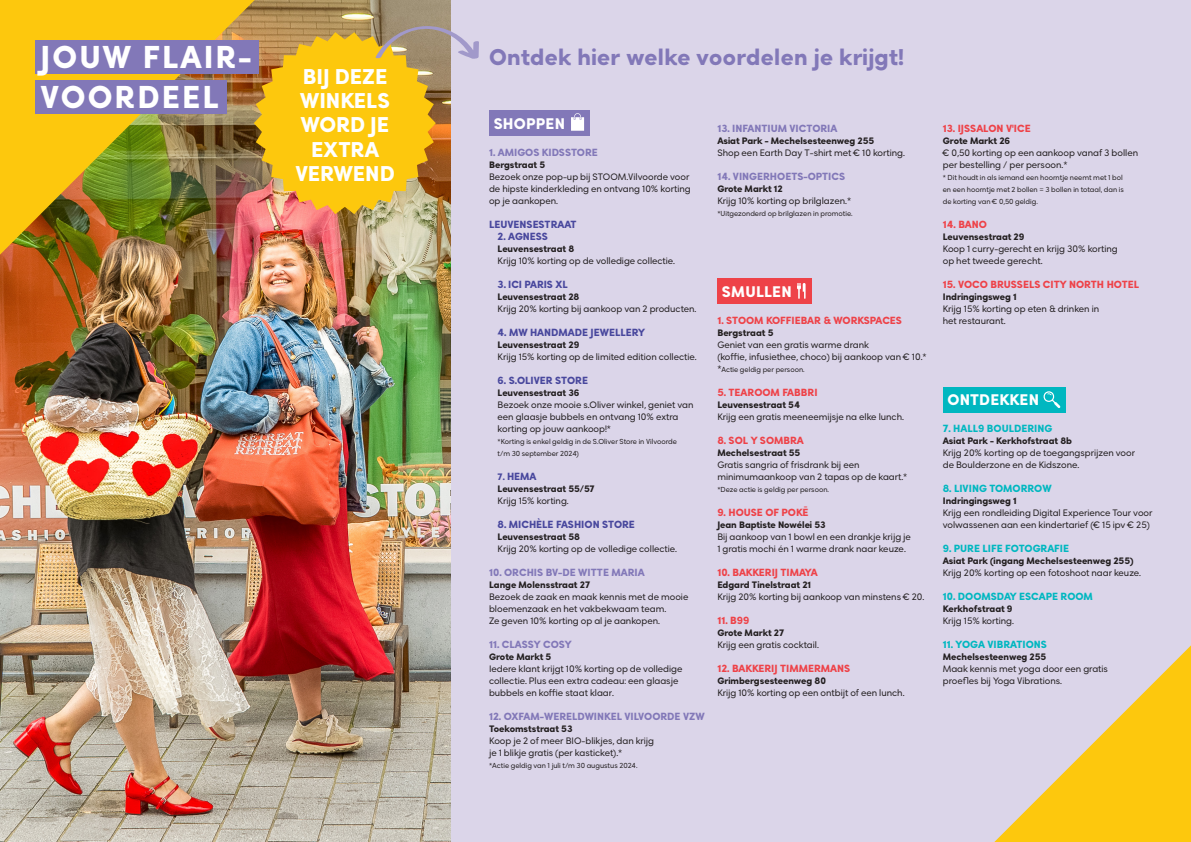
<style>
.page{position:relative;width:1191px;height:842px;background:#fff}
.page>*{position:absolute;margin:0;border:0;box-sizing:border-box;transform-origin:0 0}
.TITEL_SHADING{font:900 30.4px "Rozanova GEO";letter-spacing:.07em;color:#fff}
.ONDERTITEL{font:900 21.9px "Rozanova GEO";letter-spacing:.02em;color:#8278b8}
.t1{font:900 20.6px/24.3px "Rozanova GEO";color:#fff;text-align:center}
.t2{font:900 14.8px "Rozanova GEO";letter-spacing:.02em;color:#fff}
.t3{font:900 10px "Rozanova GEO";color:#ee4248}
.t4{font:900 10px "Rozanova GEO";color:#8278b8}
.t5{font:900 10px "Rozanova GEO";color:#48479d}
.t6{font:900 10px "Rozanova GEO";color:#00b7c0}
.t7{font:9px/12px "Rozanova GEO";color:#231f20}
.t8{font:900 9px/12px "Rozanova GEO";color:#231f20}
.t9{font:7px/12px "Rozanova GEO";color:#231f20}
.s1{font-weight:900}
.s2{font-size:9px}
.s3{font-weight:400}
</style>
<div class="page">
<div style="left:450px;top:0;width:741px;height:842px;background:#dbd5e9"></div>
<img style="left:0;top:0;width:451px;height:842px">
<img style="left:0;top:0;width:255px;height:255px">
<div style="left:36px;top:40px;width:223px;height:34px;background:#8278b8"></div>
<div style="left:36px;top:80px;width:190px;height:34px;background:#8278b8"></div>
<div style="left:489px;top:110px;width:101px;height:26px;background:#8278b8"></div>
<svg style="left:571px;top:113px;width:13px;height:18px"></svg>
<div style="left:717px;top:278px;width:94px;height:25px;background:#ee4248"></div>
<svg style="left:797px;top:283px;width:8px;height:16px"></svg>
<div style="left:942px;top:387px;width:123px;height:25px;background:#00b7c0"></div>
<svg style="left:1043px;top:391px;width:17px;height:17px"></svg>
<svg style="left:994px;top:645px;width:197px;height:197px"></svg>
<svg style="left:254px;top:26px;width:225px;height:188px;background:#dfb23f"></svg>
<p class="TITEL_SHADING" style="left:40px;top:40px;width:212px">JOUW FLAIR-</p>
<p class="TITEL_SHADING" style="left:40px;top:80px;width:180px">VOORDEEL</p>
<p class="t1" style="left:295px;top:64px;width:101px">BIJ DEZE<br>WINKELS<br>WORD JE<br>EXTRA<br>VERWEND</p>
<p class="ONDERTITEL" style="left:489px;top:44px;width:416px">Ontdek hier welke voordelen je krijgt!</p>
<p class="t2" style="left:494px;top:115px;width:73px">SHOPPEN</p>
<p class="t4" style="left:717px;top:123px;width:122px">13. INFANTIUM VICTORIA</p>
<p class="t8" style="left:717px;top:135px;width:158px">Asiat Park - Mechelsesteenweg 255</p>
<p class="t7" style="left:717px;top:148px;width:189px">Shop een Earth Day T-shirt met € 10 korting.</p>
<p class="t4" style="left:717px;top:171px;width:129px">14. VINGERHOETS-OPTICS</p>
<p class="t8" style="left:717px;top:183px;width:67px">Grote Markt 12</p>
<p class="t7" style="left:717px;top:196px;width:135px">Krijg 10% korting op brilglazen.*</p>
<p class="t9" style="left:717px;top:208px;width:137px">*Uitgezonderd op brilglazen in promotie.</p>
<p class="t4" style="left:489px;top:147px;width:110px">1. AMIGOS KIDSSTORE</p>
<p class="t7" style="left:489px;top:160px;width:203px"><span class="s1">Bergstraat 5<br></span>Bezoek onze pop-up bij STOOM.Vilvoorde voor de hipste kinderkleding en ontvang 10% korting op je aankopen.</p>
<p class="t5" style="left:489px;top:219px;width:89px">LEUVENSESTRAAT</p>
<p class="t5" style="left:497px;top:231px;width:52px">2. AGNESS</p>
<p class="t7" style="left:497px;top:244px;width:179px"><span class="s1">Leuvensestraat 8<br></span>Krijg 10% korting op de volledige collectie.</p>
<p class="t5" style="left:497px;top:279px;width:72px">3. ICI PARIS XL</p>
<p class="t7" style="left:497px;top:292px;width:200px"><span class="s1">Leuvensestraat 28<br></span>Krijg 20% korting bij aankoop van 2 producten.</p>
<p class="t5" style="left:497px;top:327px;width:149px">4. MW HANDMADE JEWELLERY</p>
<p class="t7" style="left:497px;top:340px;width:201px"><span class="s1">Leuvensestraat 29<br></span>Krijg 15% korting op de limited edition collectie.</p>
<p class="t5" style="left:497px;top:375px;width:92px">6. S.OLIVER STORE</p>
<p class="t7" style="left:497px;top:388px;width:197px"><span class="s1">Leuvensestraat 36<br></span>Bezoek onze mooie s.Oliver winkel, geniet van een glaasje bubbels en ontvang 10% extra korting op jouw aankoop!*</p>
<p class="t9" style="left:497px;top:436px;width:181px">*Korting is enkel geldig in de S.Oliver Store in Vilvoorde t/m 30 september 2024)</p>
<p class="t5" style="left:497px;top:471px;width:40px"><span class="s2">7.</span> HEMA</p>
<p class="t8" style="left:497px;top:483px;width:99px">Leuvensestraat 55/57<br><span class="s3">Krijg 15% korting.</span></p>
<p class="t5" style="left:497px;top:519px;width:139px">8. MICHÈLE FASHION STORE</p>
<p class="t7" style="left:497px;top:532px;width:181px"><span class="s1">Leuvensestraat 58<br></span>Krijg 20% korting op de volledige collectie.</p>
<p class="t4" style="left:489px;top:567px;width:157px">10. ORCHIS BV-DE WITTE MARIA</p>
<p class="t7" style="left:489px;top:580px;width:201px"><span class="s1">Lange Molensstraat 27<br></span>Bezoek de zaak en maak kennis met de mooie bloemenzaak en het vakbekwaam team.<br>Ze geven 10% korting op al je aankopen.</p>
<p class="t4" style="left:489px;top:639px;width:84px">11. CLASSY COSY</p>
<p class="t7" style="left:489px;top:652px;width:195px"><span class="s1">Grote Markt 5<br></span>Iedere klant krijgt 10% korting op de volledige collectie. Plus een extra cadeau: een glaasje bubbels en koffie staat klaar.</p>
<p class="t4" style="left:489px;top:711px;width:217px">12. OXFAM-WERELDWINKEL VILVOORDE VZW</p>
<p class="t8" style="left:489px;top:723px;width:85px">Toekomststraat 53</p>
<p class="t7" style="left:489px;top:736px;width:167px">Koop je 2 of meer BIO-blikjes, dan krijg je 1 blikje gratis (per kasticket).*</p>
<p class="t9" style="left:489px;top:760px;width:150px">*Actie geldig van 1 juli t/m 30 augustus 2024.</p>
<p class="t2" style="left:722px;top:283px;width:71px">SMULLEN</p>
<p class="t3" style="left:717px;top:315px;width:186px">1. STOOM KOFFIEBAR &amp; WORKSPACES</p>
<p class="t7" style="left:717px;top:328px;width:211px"><span class="s1">Bergstraat 5<br></span>Geniet van een gratis warme drank<br>(koffie, infusiethee, choco) bij aankoop van € 10.*</p>
<p class="t9" style="left:717px;top:364px;width:89px"><span class="s2">*</span>Actie geldig per persoon.</p>
<p class="t3" style="left:717px;top:387px;width:102px">5. TEAROOM FABBRI</p>
<p class="t7" style="left:717px;top:400px;width:188px"><span class="s1">Leuvensestraat 54<br></span>Krijg een gratis meeneemijsje na elke lunch.</p>
<p class="t3" style="left:717px;top:435px;width:88px">8. SOL Y SOMBRA</p>
<p class="t7" style="left:717px;top:448px;width:192px"><span class="s1">Mechelsestraat 55<br></span>Gratis sangria of frisdrank bij een minimumaankoop van 2 tapas op de kaart.*</p>
<p class="t9" style="left:717px;top:484px;width:113px">*Deze actie is geldig per persoon.</p>
<p class="t3" style="left:717px;top:507px;width:93px">9. HOUSE OF POKĒ</p>
<p class="t7" style="left:717px;top:520px;width:195px"><span class="s1">Jean Baptiste Nowélei 53<br></span>Bij aankoop van 1 bowl en een drankje krijg je<br>1 gratis mochi én 1 warme drank naar keuze.</p>
<p class="t3" style="left:717px;top:567px;width:102px">10. BAKKERIJ TIMAYA</p>
<p class="t7" style="left:717px;top:580px;width:209px"><span class="s1">Edgard Tinelstraat 21<br></span>Krijg 20% korting bij aankoop van minstens € 20.</p>
<p class="t3" style="left:717px;top:615px;width:34px">11. B99</p>
<p class="t7" style="left:717px;top:628px;width:103px"><span class="s1">Grote Markt 27<br></span>Krijg een gratis cocktail.</p>
<p class="t3" style="left:717px;top:663px;width:134px">12. BAKKERIJ TIMMERMANS</p>
<p class="t7" style="left:717px;top:676px;width:189px"><span class="s1">Grimbergsesteenweg 80<br></span>Krijg 10% korting op een ontbijt of een lunch.</p>
<p class="t3" style="left:942px;top:123px;width:89px">13. IJSSALON V'ICE</p>
<p class="t7" style="left:942px;top:136px;width:197px"><span class="s1">Grote Markt 26<br></span>€ 0,50 korting op een aankoop vanaf 3 bollen per bestelling / per persoon.*</p>
<p class="t9" style="left:942px;top:172px;width:183px">* Dit houdt in als iemand een hoorntje neemt met 1 bol en een hoorntje met 2 bollen = 3 bollen in totaal, dan is de korting van € 0,50 geldig.</p>
<p class="t3" style="left:942px;top:219px;width:46px">14. BANO</p>
<p class="t7" style="left:942px;top:232px;width:177px"><span class="s1">Leuvensestraat 29<br></span>Koop 1 curry-gerecht en krijg 30% korting op het tweede gerecht.</p>
<p class="t3" style="left:942px;top:279px;width:198px">15. VOCO BRUSSELS CITY NORTH HOTEL</p>
<p class="t7" style="left:942px;top:292px;width:158px"><span class="s1">Indringingsweg 1<br></span>Krijg 15% korting op eten &amp; drinken in het restaurant.</p>
<p class="t2" style="left:947px;top:392px;width:93px">ONTDEKKEN</p>
<p class="t6" style="left:942px;top:423px;width:111px">7. HALL9 BOULDERING</p>
<p class="t7" style="left:942px;top:436px;width:194px"><span class="s1">Asiat Park - Kerkhofstraat 8b<br></span>Krijg 20% korting op de toegangsprijzen voor de Boulderzone en de Kidszone.</p>
<p class="t6" style="left:942px;top:483px;width:110px">8. LIVING TOMORROW</p>
<p class="t7" style="left:942px;top:496px;width:211px"><span class="s1">Indringingsweg 1<br></span>Krijg een rondleiding Digital Experience Tour voor volwassenen aan een kindertarief (€ 15 ipv € 25)</p>
<p class="t6" style="left:942px;top:543px;width:128px">9. PURE LIFE FOTOGRAFIE</p>
<p class="t7" style="left:942px;top:556px;width:200px"><span class="s1">Asiat Park (ingang Mechelsesteenweg 255)<br></span>Krijg 20% korting op een fotoshoot naar keuze.</p>
<p class="t6" style="left:942px;top:591px;width:152px">10. DOOMSDAY ESCAPE ROOM</p>
<p class="t7" style="left:942px;top:604px;width:73px"><span class="s1">Kerkhofstraat 9<br></span>Krijg 15% korting.</p>
<p class="t6" style="left:942px;top:639px;width:106px">11. YOGA VIBRATIONS</p>
<p class="t7" style="left:942px;top:652px;width:167px"><span class="s1">Mechelsesteenweg 255<br></span>Maak kennis met yoga door een gratis proefles bij Yoga Vibrations.</p>
</div>
